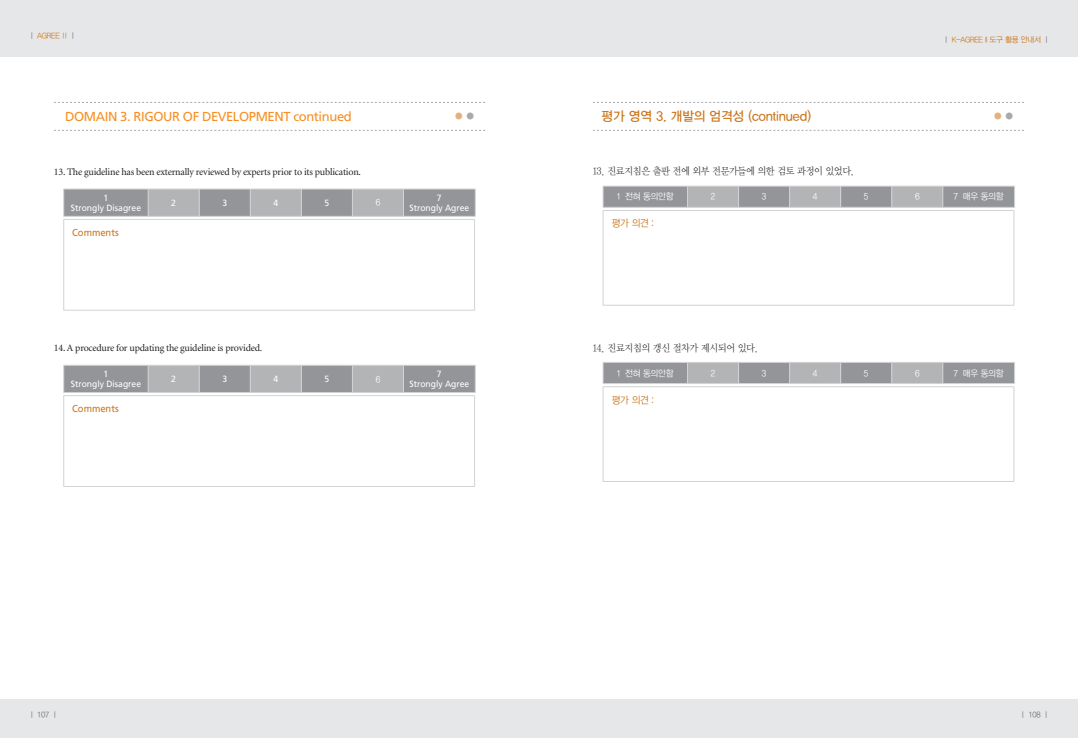
<style>
.page{position:relative;width:1078px;height:738px;background:#fff}
.page>*{position:absolute;margin:0;border:0;box-sizing:border-box;transform-origin:0 0}
.t1{font:13px "Frutiger";letter-spacing:-.03em;color:#f78f22}
.t2{font:13px "YDVYGO Std 33 KS Cpc EUC H";letter-spacing:-.01em;color:#cb761a}
.t3{font:13px "YDVYGO Std 35 KS Cpc EUC H";color:#e4b17e}
.t4{font:10px "Minion";letter-spacing:-.02em;color:#231f20}
.t5{font:10px "YDVY Mj O Std 12 KS Cpc EUC H";letter-spacing:-.04em;color:#231f20;scale:.94 1}
.t6{font:10px "Frutiger";color:#cb761a;scale:.94 1}
.t7{font:10px "YDVYGO Std 12 KS Cpc EUC H";letter-spacing:-.03em;color:#cb761a;scale:.94 1}
.t8{font:9px/10px "Frutiger";color:#fff;text-align:center;scale:.95 1}
.t9{font:9px "YDVYGO Std 12 KS Cpc EUC H";letter-spacing:-.03em;color:#fff;scale:.94 1}
.t10{font:8px "YDVYGO Std 32 KS Cpc EUC H";letter-spacing:-.04em;color:#cb761a;scale:.94 1}
.t11{font:8px "YDVYGO Std 32 KS Cpc EUC H";letter-spacing:-.04em;color:#6d6e70;scale:.94 1}
.s1{color:#6d6e70}
.s2{color:#a7a9ac}
</style>
<div class="page">
<div style="left:0;top:0;width:539px;height:737px;background:#e6e7e8"></div>
<div style="left:0;top:57px;width:539px;height:640px;background:#fff"></div>
<div style="left:539px;top:0;width:538px;height:737px;background:#e6e7e8"></div>
<div style="left:539px;top:57px;width:538px;height:640px;background:#fff"></div>
<svg style="left:54px;top:102px;width:431px;height:1px"></svg>
<svg style="left:54px;top:130px;width:431px;height:1px"></svg>
<svg style="left:63px;top:189px;width:413px;height:27px;background:#a0a2a5"></svg>
<hr style="left:63px;top:216px;width:412px;height:1px;background:#d1d3d4">
<hr style="left:63px;top:219px;width:411px;height:1px;background:#d1d3d4">
<hr style="left:63px;top:219px;width:1px;height:91px;background:#d1d3d4">
<hr style="left:474px;top:219px;width:1px;height:91px;background:#d1d3d4">
<hr style="left:63px;top:310px;width:411px;height:1px;background:#d1d3d4">
<svg style="left:63px;top:365px;width:413px;height:27px;background:#a1a3a5"></svg>
<hr style="left:63px;top:392px;width:412px;height:1px;background:#d1d3d4">
<hr style="left:63px;top:395px;width:411px;height:1px;background:#d1d3d4">
<hr style="left:63px;top:395px;width:1px;height:91px;background:#d1d3d4">
<hr style="left:474px;top:395px;width:1px;height:91px;background:#d1d3d4">
<hr style="left:63px;top:486px;width:411px;height:1px;background:#d1d3d4">
<svg style="left:593px;top:102px;width:430px;height:1px"></svg>
<svg style="left:593px;top:130px;width:430px;height:1px"></svg>
<svg style="left:602px;top:186px;width:413px;height:21px;background:#a1a3a6"></svg>
<hr style="left:602px;top:207px;width:412px;height:1px;background:#d1d3d4">
<hr style="left:602px;top:210px;width:411px;height:1px;background:#d1d3d4">
<hr style="left:602px;top:210px;width:1px;height:95px;background:#d1d3d4">
<hr style="left:1013px;top:210px;width:1px;height:95px;background:#d1d3d4">
<hr style="left:602px;top:305px;width:411px;height:1px;background:#d1d3d4">
<svg style="left:602px;top:362px;width:413px;height:21px;background:#a1a3a6"></svg>
<hr style="left:602px;top:383px;width:412px;height:1px;background:#d1d3d4">
<hr style="left:602px;top:386px;width:411px;height:1px;background:#d1d3d4">
<hr style="left:602px;top:386px;width:1px;height:95px;background:#d1d3d4">
<hr style="left:1013px;top:386px;width:1px;height:95px;background:#d1d3d4">
<hr style="left:602px;top:481px;width:411px;height:1px;background:#d1d3d4">
<p class="t10" style="left:28px;top:32px;width:53px"><span class="s1">ㅣ</span> AGREE l l <span class="s1">ㅣ</span></p>
<p class="t10" style="left:942px;top:36px;width:115px"><span class="s1">ㅣ</span> K-AGREE II 도구 활용 안내서 <span class="s1">ㅣ</span></p>
<h1 class="t1" style="left:65px;top:111px;width:288px">DOMAIN 3. RIGOUR OF DEVELOPMENT continued</h1>
<h1 class="t2" style="left:601px;top:110px;width:211px">평가 영역 3. 개발의 엄격성 (continued)</h1>
<h1 class="t3" style="left:991px;top:110px;width:25px">●<span class="s2">●</span></h1>
<h1 class="t3" style="left:453px;top:110px;width:25px">●<span class="s2">●</span></h1>
<p class="t4" style="left:54px;top:167px;width:308px">13. The guideline has been externally reviewed by experts prior to its publication.</p>
<p class="t8" style="left:71px;top:193px;width:76px">1<br>Strongly Disagree</p>
<p class="t8" style="left:171px;top:198px;width:7px">2</p>
<p class="t8" style="left:222px;top:198px;width:7px">3</p>
<p class="t8" style="left:273px;top:198px;width:7px">4</p>
<p class="t8" style="left:324px;top:198px;width:7px">5</p>
<p class="t9" style="left:375px;top:198px;width:6px">6</p>
<p class="t8" style="left:409px;top:193px;width:65px">7<br>Strongly Agree</p>
<p class="t6" style="left:72px;top:228px;width:51px">Comments</p>
<p class="t4" style="left:54px;top:343px;width:210px">14. A procedure for updating the guideline is provided.</p>
<p class="t8" style="left:71px;top:369px;width:76px">1<br>Strongly Disagree</p>
<p class="t8" style="left:171px;top:374px;width:7px">2</p>
<p class="t8" style="left:222px;top:374px;width:7px">3</p>
<p class="t8" style="left:273px;top:374px;width:7px">4</p>
<p class="t8" style="left:324px;top:374px;width:7px">5</p>
<p class="t9" style="left:375px;top:374px;width:6px">6</p>
<p class="t8" style="left:409px;top:369px;width:65px">7<br>Strongly Agree</p>
<p class="t6" style="left:72px;top:404px;width:51px">Comments</p>
<p class="t11" style="left:28px;top:710px;width:33px">ㅣ 107 ㅣ</p>
<p class="t5" style="left:592px;top:167px;width:280px">13. 진료지침은 출판 전에 외부 전문가들에 의한 검토 과정이 있었다.</p>
<p class="t9" style="left:617px;top:192px;width:61px">1 전혀 동의안함</p>
<p class="t9" style="left:710px;top:192px;width:6px">2</p>
<p class="t9" style="left:761px;top:192px;width:6px">3</p>
<p class="t9" style="left:812px;top:192px;width:6px">4</p>
<p class="t9" style="left:863px;top:192px;width:6px">5</p>
<p class="t9" style="left:914px;top:192px;width:6px">6</p>
<p class="t9" style="left:953px;top:192px;width:54px">7 매우 동의함</p>
<p class="t7" style="left:611px;top:219px;width:46px">평가 의견 :</p>
<p class="t5" style="left:592px;top:343px;width:177px">14. 진료지침의 갱신 절차가 제시되어 있다.</p>
<p class="t9" style="left:617px;top:368px;width:61px">1 전혀 동의안함</p>
<p class="t9" style="left:710px;top:368px;width:6px">2</p>
<p class="t9" style="left:761px;top:368px;width:6px">3</p>
<p class="t9" style="left:812px;top:368px;width:6px">4</p>
<p class="t9" style="left:863px;top:368px;width:6px">5</p>
<p class="t9" style="left:914px;top:368px;width:6px">6</p>
<p class="t9" style="left:953px;top:368px;width:54px">7 매우 동의함</p>
<p class="t7" style="left:611px;top:395px;width:46px">평가 의견 :</p>
<p class="t11" style="left:1019px;top:710px;width:33px">ㅣ 108 ㅣ</p>
</div>
